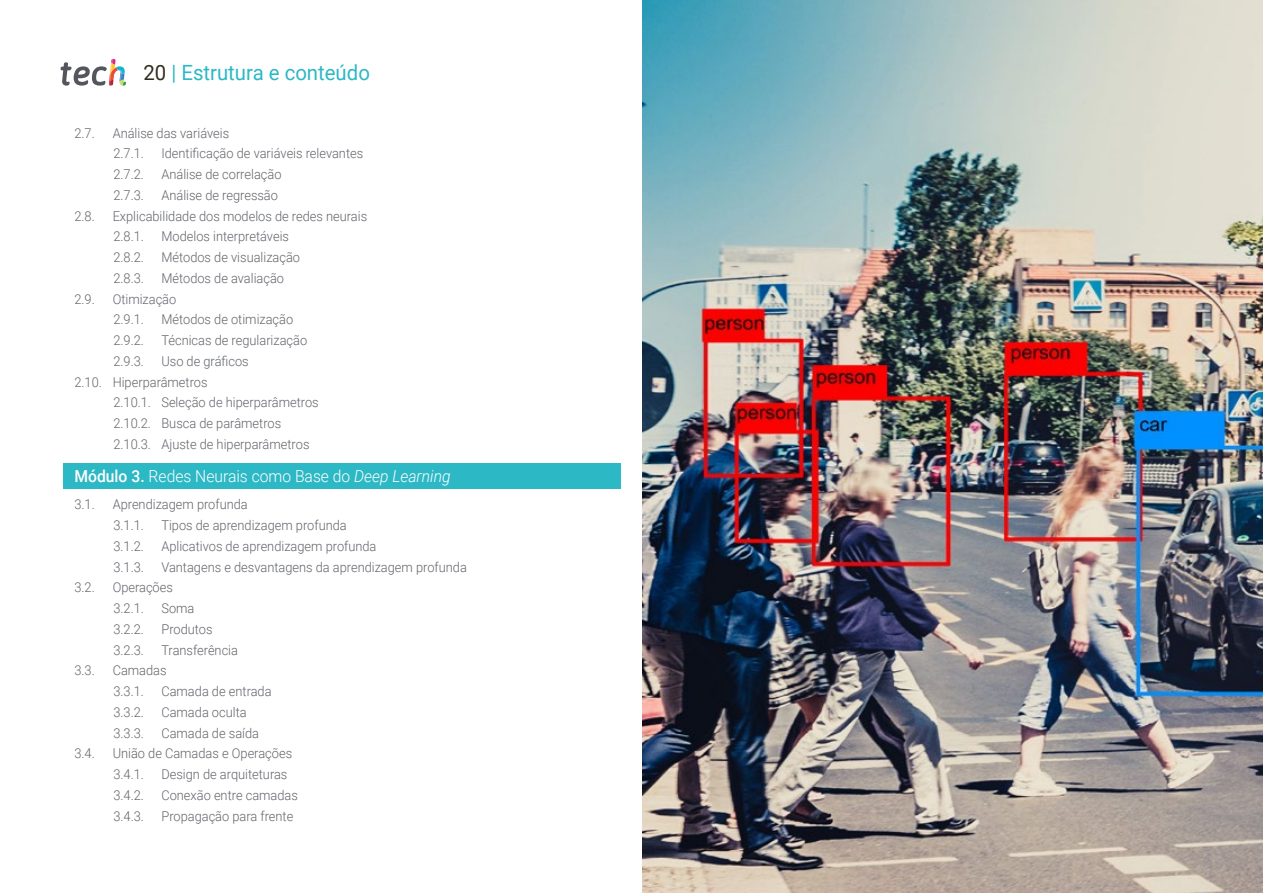
<style>
.page{position:relative;width:1263px;height:893px;background:#fff}
.page>*{position:absolute;margin:0;border:0;box-sizing:border-box;transform-origin:0 0}
.t1{font:21px "Roboto";color:#2db8c5}
.t2{font:300 16.5px "Roboto";color:#fff;scale:.95 1}
.t3{font:300 13.5px/20.7px "Roboto";color:#61646a;scale:.95 1}
.s1{color:#312e20}
.s2{font-weight:500}
.s3{font-style:italic}
</style>
<div class="page">
<svg style="left:61px;top:59px;width:65px;height:27px"></svg>
<img style="left:642px;top:0;width:621px;height:893px">
<div style="left:63px;top:463px;width:558px;height:25px;background:#2db8c5"></div>
<h1 class="t1" style="left:144px;top:57px;width:228px"><span class="s1">20</span> | Estrutura e conteúdo</h1>
<p class="t3" style="left:74px;top:122px;width:23px">2.7.</p>
<p class="t3" style="left:113px;top:122px;width:124px">Análise das variáveis<br>2.7.1.</p>
<p class="t3" style="left:161px;top:143px;width:214px">Identificação de variáveis relevantes</p>
<p class="t3" style="left:113px;top:164px;width:34px">2.7.2.</p>
<p class="t3" style="left:161px;top:164px;width:128px">Análise de correlação</p>
<p class="t3" style="left:113px;top:184px;width:34px">2.7.3.</p>
<p class="t3" style="left:161px;top:184px;width:124px">Análise de regressão</p>
<p class="t3" style="left:74px;top:205px;width:23px">2.8.</p>
<p class="t3" style="left:113px;top:205px;width:269px">Explicabilidade dos modelos de redes neurais<br>2.8.1.</p>
<p class="t3" style="left:161px;top:226px;width:136px">Modelos interpretáveis</p>
<p class="t3" style="left:113px;top:247px;width:34px">2.8.2.</p>
<p class="t3" style="left:161px;top:247px;width:147px">Métodos de visualização</p>
<p class="t3" style="left:113px;top:267px;width:34px">2.8.3.</p>
<p class="t3" style="left:161px;top:267px;width:131px">Métodos de avaliação</p>
<p class="t3" style="left:74px;top:288px;width:23px">2.9.</p>
<p class="t3" style="left:113px;top:288px;width:69px">Otimização<br>2.9.1.</p>
<p class="t3" style="left:161px;top:309px;width:140px">Métodos de otimização</p>
<p class="t3" style="left:113px;top:330px;width:34px">2.9.2.</p>
<p class="t3" style="left:161px;top:330px;width:155px">Técnicas de regularização</p>
<p class="t3" style="left:113px;top:350px;width:34px">2.9.3.</p>
<p class="t3" style="left:74px;top:350px;width:185px;text-indent:87px">Uso de gráficos<br>2.10. Hiperparâmetros</p>
<p class="t3" style="left:113px;top:392px;width:218px">2.10.1. Seleção de hiperparâmetros<br>2.10.2. Busca de parâmetros<br>2.10.3. Ajuste de hiperparâmetros</p>
<p class="t2" style="left:74px;top:465px;width:397px"><span class="s2">Módulo 3.</span> Redes Neurais como Base do <span class="s3">Deep Learning</span></p>
<p class="t3" style="left:74px;top:494px;width:23px">3.1.</p>
<p class="t3" style="left:113px;top:494px;width:144px">Aprendizagem profunda<br>3.1.1.</p>
<p class="t3" style="left:161px;top:514px;width:197px">Tipos de aprendizagem profunda</p>
<p class="t3" style="left:113px;top:535px;width:34px">3.1.2.</p>
<p class="t3" style="left:161px;top:535px;width:228px">Aplicativos de aprendizagem profunda</p>
<p class="t3" style="left:113px;top:556px;width:34px">3.1.3.</p>
<p class="t3" style="left:161px;top:556px;width:323px">Vantagens e desvantagens da aprendizagem profunda</p>
<p class="t3" style="left:74px;top:577px;width:23px">3.2.</p>
<p class="t3" style="left:113px;top:577px;width:65px">Operações<br>3.2.1.</p>
<p class="t3" style="left:161px;top:597px;width:36px">Soma</p>
<p class="t3" style="left:113px;top:618px;width:34px">3.2.2.</p>
<p class="t3" style="left:161px;top:618px;width:55px">Produtos</p>
<p class="t3" style="left:113px;top:639px;width:34px">3.2.3.</p>
<p class="t3" style="left:161px;top:639px;width:82px">Transferência</p>
<p class="t3" style="left:74px;top:660px;width:23px">3.3.</p>
<p class="t3" style="left:113px;top:660px;width:58px">Camadas<br>3.3.1.</p>
<p class="t3" style="left:161px;top:680px;width:117px">Camada de entrada</p>
<p class="t3" style="left:113px;top:701px;width:34px">3.3.2.</p>
<p class="t3" style="left:161px;top:701px;width:91px">Camada oculta</p>
<p class="t3" style="left:113px;top:722px;width:34px">3.3.3.</p>
<p class="t3" style="left:161px;top:722px;width:104px">Camada de saída</p>
<p class="t3" style="left:74px;top:743px;width:23px">3.4.</p>
<p class="t3" style="left:113px;top:743px;width:190px">União de Camadas e Operações<br>3.4.1.</p>
<p class="t3" style="left:161px;top:763px;width:134px">Design de arquiteturas</p>
<p class="t3" style="left:113px;top:784px;width:34px">3.4.2.</p>
<p class="t3" style="left:161px;top:784px;width:145px">Conexão entre camadas</p>
<p class="t3" style="left:113px;top:805px;width:34px">3.4.3.</p>
<p class="t3" style="left:161px;top:805px;width:140px">Propagação para frente</p>
</div>
